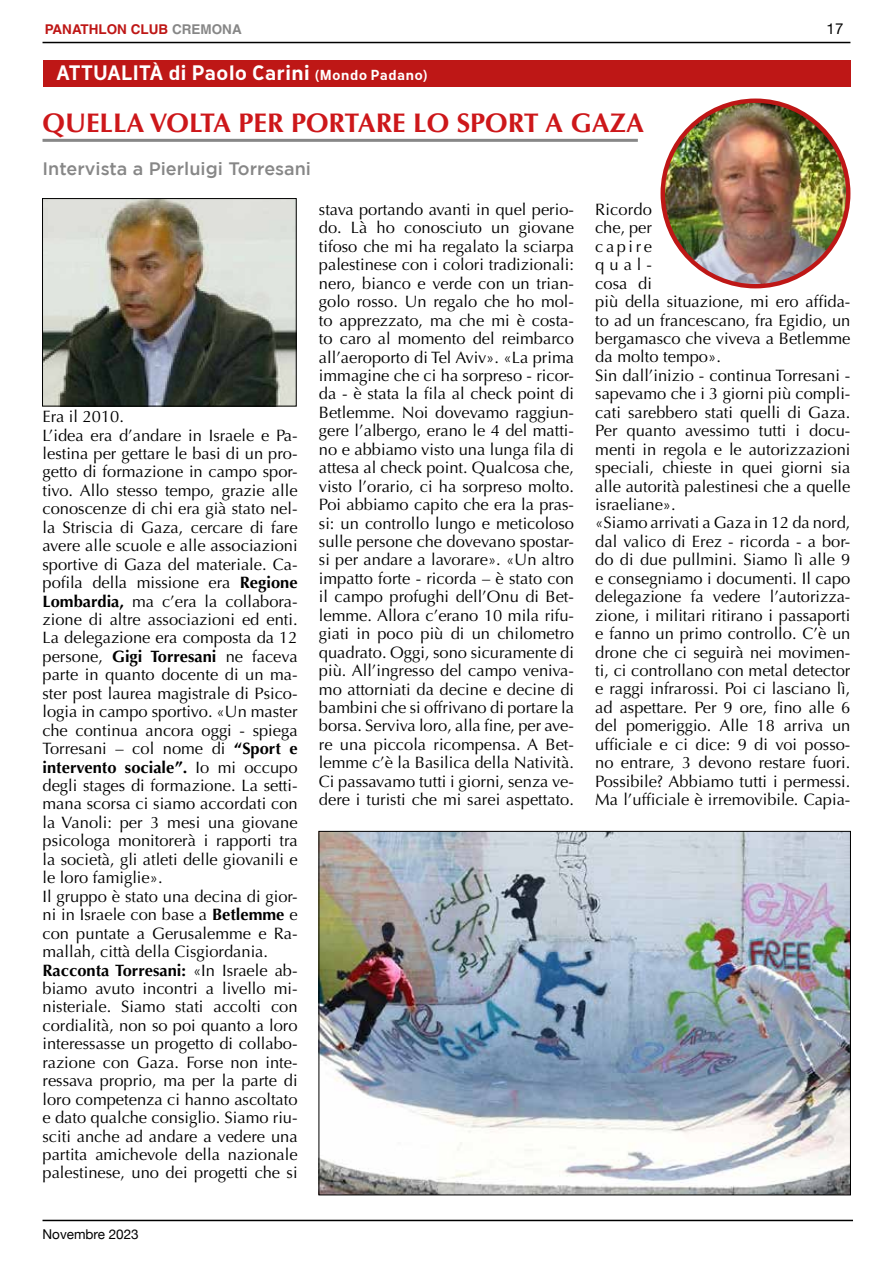
<style>
.page{position:relative;width:893px;height:1263px;background:#fff}
.page>*{position:absolute;margin:0;border:0;box-sizing:border-box;transform-origin:0 0}
.t1{font:700 27px "Optima";color:#cd171a}
.t2{font:700 19.5px "Oceania";color:#fff}
.t3{font:500 18px "Gotham";color:#878787}
.t4{font:16.5px/18.5px "Optima";color:#000}
.t5{font:15px "Helvetica Neue";color:#000}
.t6{font:700 13.5px "Helvetica";color:#be1716}
.t7{font:13.5px "Helvetica Neue";color:#000}
.s1{color:#878787}
.s2{font-size:13.5px}
.s3{font-weight:700}
</style>
<div class="page">
<hr style="left:43px;top:1220px;width:810px;height:1px;background:#000">
<div style="left:43px;top:60px;width:807px;height:26px;background:#be1716"></div>
<hr style="left:43px;top:139px;width:595px;height:3px;background:#878787">
<img style="left:44px;top:200px;width:250px;height:204px">
<div style="left:42px;top:198px;width:254px;height:208px;border:1px solid #000"></div>
<img style="left:663px;top:101px;width:185px;height:185px;border-radius:93px">
<div style="left:660px;top:99px;width:190px;height:189px;border:4px solid #be1716;border-radius:50%"></div>
<img style="left:321px;top:833px;width:528px;height:360px">
<hr style="left:43px;top:42px;width:807px;height:1px;background:#000">
<p class="t6" style="left:45px;top:21px;width:198px">PANATHLON CLUB <span class="s1">CREMONA</span></p>
<p class="t5" style="left:827px;top:18px;width:18px">17</p>
<p class="t2" style="left:57px;top:61px;width:372px">ATTUALITÀ di Paolo Carini <span class="s2">(Mondo Padano)</span></p>
<h1 class="t1" style="left:43px;top:107px;width:603px">QUELLA VOLTA PER PORTARE LO SPORT A GAZA</h1>
<p class="t3" style="left:43px;top:159px;width:270px">Intervista a Pierluigi Torresani</p>
<p class="t4" style="left:43px;top:407px;width:257px">Era il 2010.<br>L’idea era d’andare in Israele e Pa&shy;lestina per gettare le basi di un pro&shy;getto di formazione in campo spor&shy;tivo. Allo stesso tempo, grazie alle conoscenze di chi era già stato nel&shy;la Striscia di Gaza, cercare di fare avere alle scuole e alle associazioni sportive di Gaza del materiale. Ca&shy;pofila della missione era <span class="s3">Regione Lombardia,</span> ma c’era la collabora&shy;zione di altre associazioni ed enti.<br>La delegazione era composta da 12 persone, <span class="s3">Gigi Torresani</span> ne faceva parte in quanto docente di un ma&shy;ster post laurea magistrale di Psico&shy;logia in campo sportivo. «Un master che continua ancora oggi - spiega Torresani – col nome di <span class="s3">“Sport e intervento sociale”.</span> Io mi occupo degli stages di formazione. La setti&shy;mana scorsa ci siamo accordati con la Vanoli: per 3 mesi una giovane psicologa monitorerà i rapporti tra la società, gli atleti delle giovanili e le loro famiglie».<br>Il gruppo è stato una decina di gior&shy;ni in Israele con base a <span class="s3">Betlemme</span> e con puntate a Gerusalemme e Ra&shy;mallah, città della Cisgiordania.<br><span class="s3">Racconta Torresani:</span> «In Israele ab&shy;biamo avuto incontri a livello mi&shy;nisteriale. Siamo stati accolti con cordialità, non so poi quanto a loro interessasse un progetto di collabo&shy;razione con Gaza. Forse non inte&shy;ressava proprio, ma per la parte di loro competenza ci hanno ascoltato e dato qualche consiglio. Siamo riu&shy;sciti anche ad andare a vedere una partita amichevole della nazionale palestinese, uno dei progetti che si</p>
<p class="t7" style="left:43px;top:1224px;width:98px">Novembre 2023</p>
<p class="t4" style="left:319px;top:200px;width:257px;text-align:justify">stava portando avanti in quel perio&shy;do. Là ho conosciuto un giovane tifoso che mi ha regalato la sciarpa palestinese con i colori tradizionali: nero, bianco e verde con un trian&shy;golo rosso. Un regalo che ho mol&shy;to apprezzato, ma che mi è costa&shy;to caro al momento del reimbarco all’aeroporto di Tel Aviv». «La prima immagine che ci ha sorpreso - ricor&shy;da - è stata la fila al check point di Betlemme. Noi dovevamo raggiun&shy;gere l’albergo, erano le 4 del matti&shy;no e abbiamo visto una lunga fila di attesa al check point. Qualcosa che, visto l’orario, ci ha sorpreso molto.<br>Poi abbiamo capito che era la pras&shy;si: un controllo lungo e meticoloso sulle persone che dovevano spostar&shy;si per andare a lavorare». «Un altro impatto forte - ricorda – è stato con il campo profughi dell’Onu di Bet&shy;lemme. Allora c’erano 10 mila rifu&shy;giati in poco più di un chilometro quadrato. Oggi, sono sicuramente di più. All’ingresso del campo veniva&shy;mo attorniati da decine e decine di bambini che si offrivano di portare la borsa. Serviva loro, alla fine, per ave&shy;re una piccola ricompensa. A Bet&shy;lemme c’è la Basilica della Natività.<br>Ci passavamo tutti i giorni, senza ve&shy;dere i turisti che mi sarei aspettato.</p>
<p class="t4" style="left:595px;top:200px;width:257px">Ricordo<br>che, per<br>capire<br>qual-<br>cosa di<br>più della situazione, mi ero affida&shy;to ad un francescano, fra Egidio, un bergamasco che viveva a Betlemme da molto tempo».<br>Sin dall’inizio - continua Torresani - sapevamo che i 3 giorni più compli&shy;cati sarebbero stati quelli di Gaza.<br>Per quanto avessimo tutti i docu&shy;menti in regola e le autorizzazioni speciali, chieste in quei giorni sia alle autorità palestinesi che a quelle israeliane».<br>«Siamo arrivati a Gaza in 12 da nord, dal valico di Erez - ricorda - a bor&shy;do di due pullmini. Siamo lì alle 9 e consegniamo i documenti. Il capo delegazione fa vedere l’autorizza&shy;zione, i militari ritirano i passaporti e fanno un primo controllo. C’è un drone che ci seguirà nei movimen&shy;ti, ci controllano con metal detector e raggi infrarossi. Poi ci lasciano lì, ad aspettare. Per 9 ore, fino alle 6 del pomeriggio. Alle 18 arriva un ufficiale e ci dice: 9 di voi posso&shy;no entrare, 3 devono restare fuori.<br>Possibile? Abbiamo tutti i permessi.<br>Ma l’ufficiale è irremovibile. Capia-</p>
</div>
